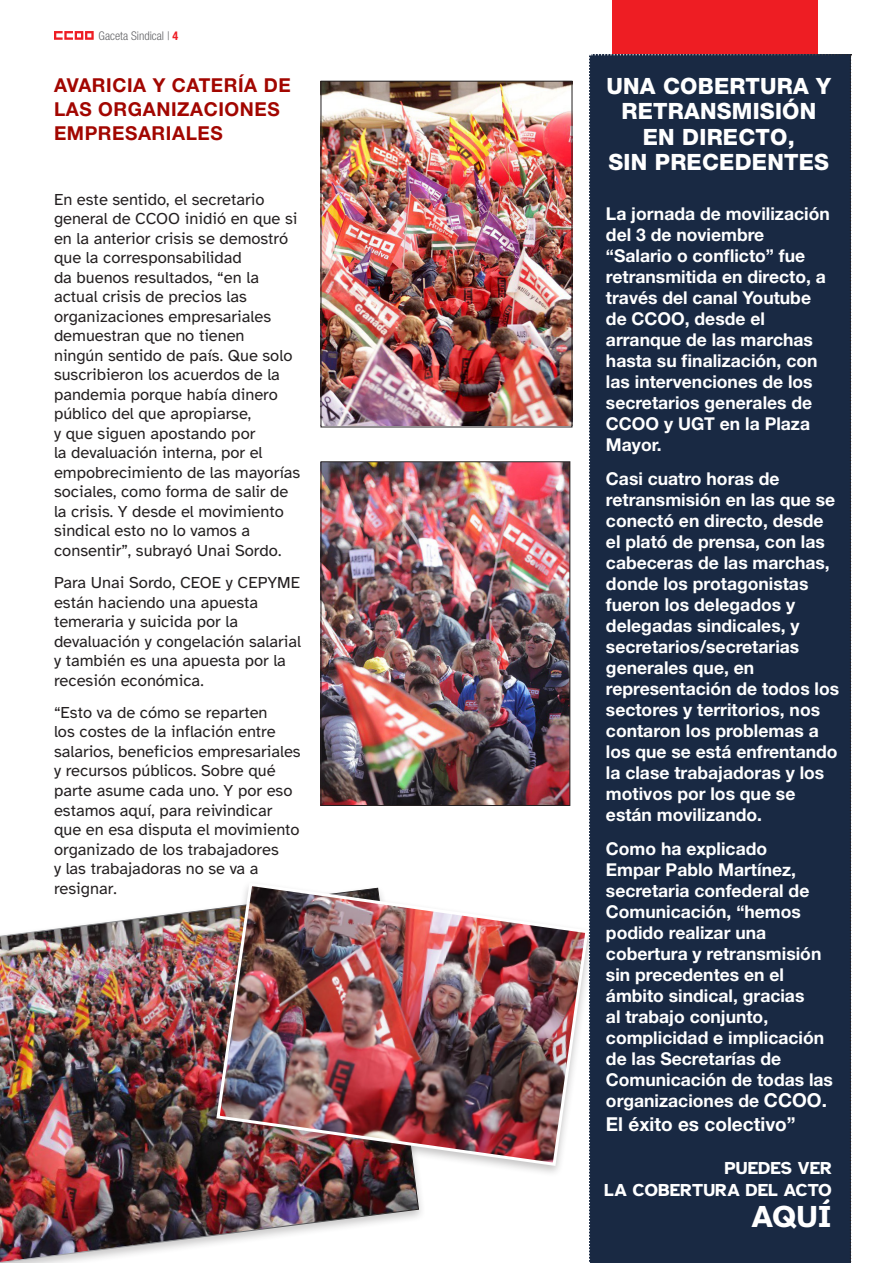
<style>
.page{position:relative;width:893px;height:1263px;background:#fff}
.page>*{position:absolute;margin:0;border:0;box-sizing:border-box;transform-origin:0 0}
.t1{font:700 31.5px "Atkinson Hyperlegible";color:#fff}
.t2{font:800 22.5px/25.5px "Helvetica Neue LT Std";letter-spacing:.01em;color:#fff;text-align:center}
.t3{font:700 19.2px/24px "Helvetica Neue LT Std";letter-spacing:.03em;color:#a20600}
.t4{font:700 19.2px "Helvetica Neue LT Std";color:#fff}
.t5{font:700 18px "Atkinson Hyperlegible";color:#fff}
.t6{font:700 17.7px/21px "Helvetica Neue LT Std";color:#fff}
.t7{font:16.5px/19.5px "Atkinson Hyperlegible";color:#231f20}
.t8{font:300 condensed 12px "Helvetica Neue LT Std";color:#636366}
.s1{font-weight:700;color:#ee1d23}
.s2{font-size:19.2px}
</style>
<div class="page">
<svg style="left:54px;top:31px;width:40px;height:9px"></svg>
<div style="left:612px;top:0;width:205px;height:1263px;background:#ee1d23"></div>
<img style="left:323px;top:83px;width:247px;height:342px">
<div style="left:321px;top:81px;width:251px;height:346px;border:1px solid #231f20"></div>
<img style="left:0;top:909px;width:420px;height:354px">
<img style="left:323px;top:463px;width:245px;height:341px">
<div style="left:321px;top:461px;width:249px;height:345px;border:1px solid #231f20"></div>
<div style="left:209px;top:879px;width:387px;height:299px;background:#231f20;opacity:.27"></div>
<img style="left:215px;top:881px;width:374px;height:286px">
<div style="left:589px;top:54px;width:262px;height:1209px;background:#192943"></div>
<p class="t8" style="left:99px;top:28px;width:81px">Gaceta Sindical | <span class="s1">4</span></p>
<p class="t3" style="left:54px;top:73px;width:238px">AVARICIA Y CATERÍA DE<br>LAS ORGANIZACIONES<br>EMPRESARIALES</p>
<p class="t7" style="left:54px;top:190px;width:248px">En este sentido, el secretario general de CCOO inidió en que si en la anterior crisis se demostró que la corresponsabilidad<br>da buenos resultados, “en la actual crisis de precios las organizaciones empresariales demuestran que no tienen<br>ningún sentido de país. Que solo suscribieron los acuerdos de la pandemia porque había dinero público del que apropiarse,<br>y que siguen apostando por<br>la devaluación interna, por el empobrecimiento de las mayorías sociales, como forma de salir de la crisis. Y desde el movimiento sindical esto no lo vamos a consentir”, subrayó Unai Sordo.</p>
<p class="t7" style="left:54px;top:573px;width:248px">Para Unai Sordo, CEOE y CEPYME están haciendo una apuesta temeraria y suicida por la devaluación y congelación salarial y también es una apuesta por la recesión económica.</p>
<p class="t7" style="left:54px;top:703px;width:248px">“Esto va de cómo se reparten<br>los costes de la inflación entre salarios, beneficios empresariales y recursos públicos. Sobre qué parte asume cada uno. Y por eso estamos aquí, para reivindicar que en esa disputa el movimiento organizado de los trabajadores<br>y las trabajadoras no se va a resignar.</p>
<p class="t2" style="left:606px;top:73px;width:226px">UNA COBERTURA Y<br>RETRANSMISIÓN</p>
<p class="t2" style="left:643px;top:124px;width:153px">EN DIRECTO,</p>
<p class="t2" style="left:609px;top:149px;width:222px">SIN PRECEDENTES</p>
<p class="t6" style="left:606px;top:203px;width:225px">La jornada de movilización del 3 de noviembre “Salario o conflicto” fue retransmitida en directo, a través del canal Youtube de CCOO, desde el arranque de las marchas hasta su finalización, con las intervenciones de los secretarios generales de<br>CCOO y UGT en la Plaza<br>Mayor.</p>
<p class="t6" style="left:606px;top:468px;width:235px">Casi cuatro horas de retransmisión en las que se conectó en directo, desde el plató de prensa, con las cabeceras de las marchas, donde los protagonistas fueron los delegados y delegadas sindicales, y secretarios/secretarias generales que, en representación de todos los sectores y territorios, nos contaron los problemas a los que se está enfrentando la clase trabajadoras y los motivos por los que se están movilizando.</p>
<p class="t6" style="left:606px;top:838px;width:229px">Como ha explicado<br>Empar Pablo Martínez, secretaria confederal de<br>Comunicación, “hemos podido realizar una cobertura y retransmisión sin precedentes en el ámbito sindical, gracias<br>al trabajo conjunto, complicidad e implicación de las Secretarías de<br>Comunicación de todas las organizaciones de <span class="s2">CCOO.</span></p>
<p class="t4" style="left:606px;top:1112px;width:191px">El éxito es colectivo”</p>
<p class="t5" style="left:725px;top:1157px;width:109px">PUEDES VER</p>
<p class="t5" style="left:604px;top:1179px;width:229px">LA COBERTURA DEL ACTO</p>
<p class="t1" style="left:752px;top:1199px;width:82px">AQUÍ</p>
</div>
